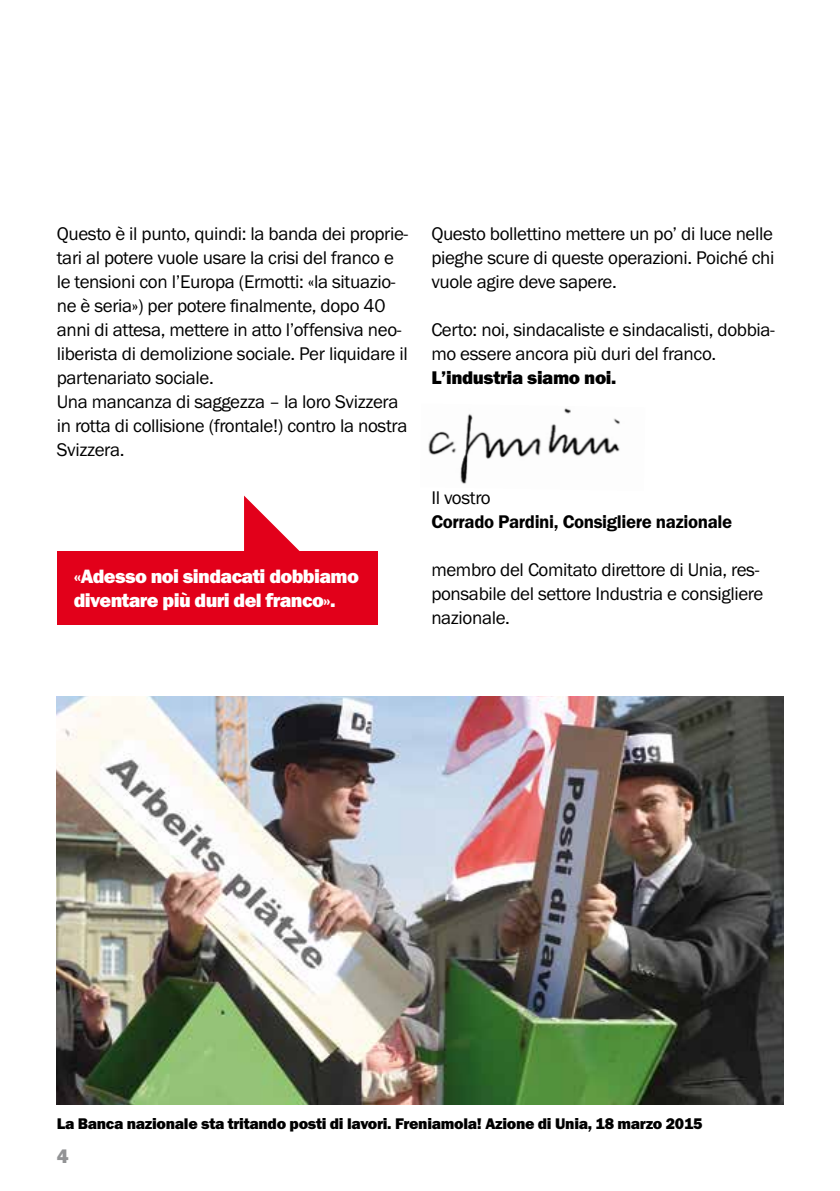
<style>
.page{position:relative;width:840px;height:1191px;background:#fff}
.page>*{position:absolute;margin:0;border:0;box-sizing:border-box;transform-origin:0 0}
.t1{font:20px/24px "Franklin Got URWT Hea";letter-spacing:-.03em;color:#fff}
.t2{font:20px "Franklin Got URWT Hea";color:#929395}
.t3{font:19px/24px "Franklin Got URWT Boo";letter-spacing:-.02em;color:#000}
.t4{font:19px "Franklin Got URWT Dem";letter-spacing:-.02em;color:#000}
.t5{font:19px "Franklin Got URWT Hea";letter-spacing:-.02em;color:#000}
.t6{font:16px "Franklin Got URWT Hea";letter-spacing:-.02em;color:#000}
</style>
<div class="page">
<img style="left:428px;top:408px;width:192px;height:76px">
<div style="left:57px;top:551px;width:320px;height:73px;background:#e2001a"></div>
<svg style="left:244px;top:495px;width:56px;height:56px"></svg>
<img style="left:57px;top:696px;width:725px;height:408px">
<p class="t3" style="left:57px;top:222px;width:353px">Questo è il punto, quindi: la banda dei proprie&shy;tari al potere vuole usare la crisi del franco e le tensioni con l’Europa (Ermotti: «la situazio&shy;ne è seria») per potere finalmente, dopo 40 anni di attesa, mettere in atto l’offensiva neo&shy;liberista di demolizione sociale. Per liquidare il partenariato sociale.<br>Una mancanza di saggezza – la loro Svizzera in rotta di collisione (frontale!) contro la nostra Svizzera.</p>
<p class="t3" style="left:431px;top:222px;width:344px;text-align:justify">Questo bollettino mettere un po’ di luce nelle pieghe scure di queste operazioni. Poiché chi vuole agire deve sapere.</p>
<p class="t3" style="left:431px;top:318px;width:345px">Certo: noi, sindacaliste e sindacalisti, dobbia&shy;mo essere ancora più duri del franco.</p>
<p class="t5" style="left:431px;top:367px;width:186px">L’industria siamo noi.</p>
<p class="t1" style="left:74px;top:564px;width:286px">«Adesso noi sindacati dobbiamo diventare più duri del franco».</p>
<p class="t3" style="left:431px;top:486px;width:61px">Il vostro</p>
<p class="t4" style="left:431px;top:511px;width:302px">Corrado Pardini, Consigliere nazionale</p>
<p class="t3" style="left:431px;top:558px;width:333px">membro del Comitato direttore di Unia, res&shy;ponsabile del settore Industria e consigliere nazionale.</p>
<p class="t6" style="left:57px;top:1114px;width:647px">La Banca nazionale sta tritando posti di lavori. Freniamola! Azione di Unia, 18 marzo 2015</p>
<p class="t2" style="left:57px;top:1144px;width:13px">4</p>
</div>
